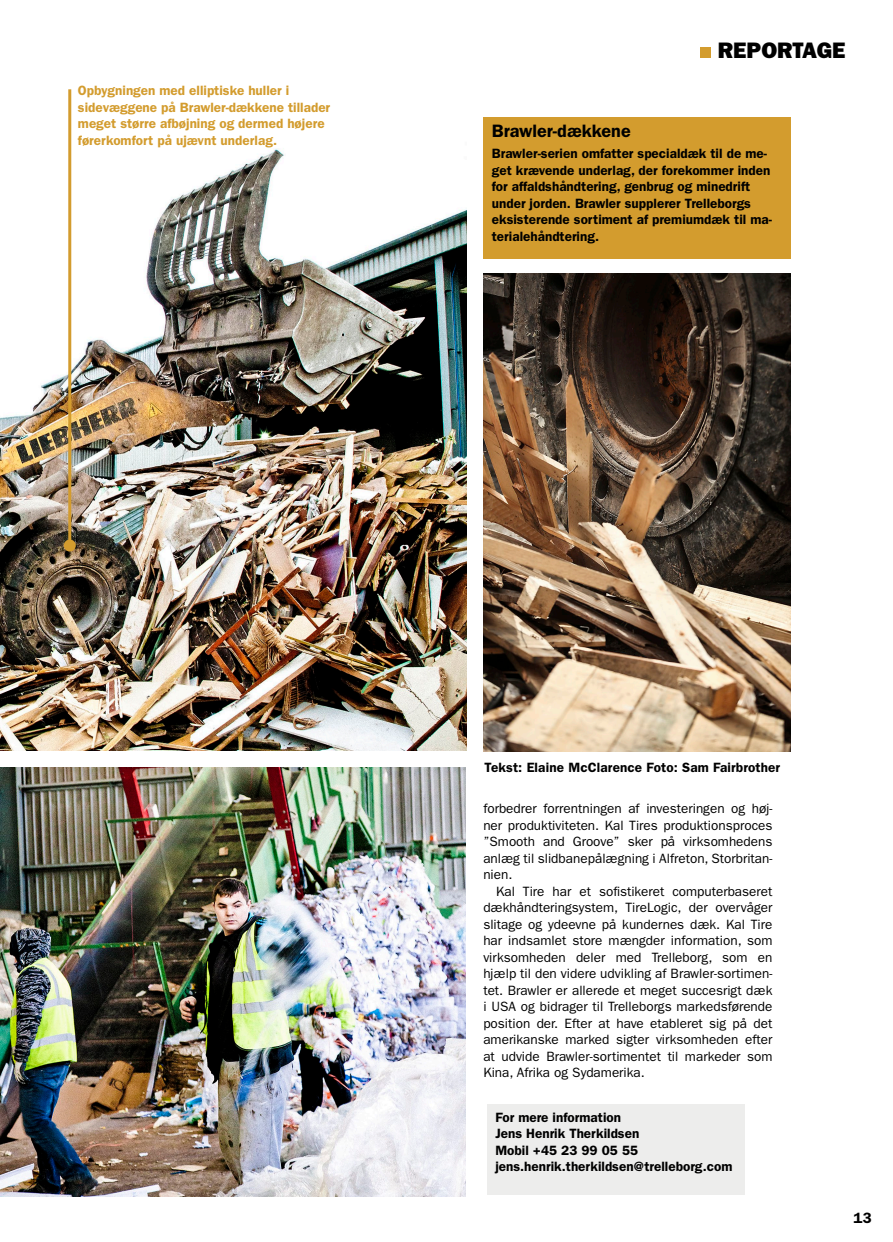
<style>
.page{position:relative;width:893px;height:1242px;background:#fff}
.page>*{position:absolute;margin:0;border:0;box-sizing:border-box;transform-origin:0 0}
.t1{font:22.5px "ITC Franklin Gothic Std Hvy";color:#000}
.t2{font:600 18px "ITC Franklin Gothic Std";color:#000}
.t3{font:600 15px "ITC Franklin Gothic Std";color:#000}
.t4{font:13.5px/16.5px "ITC Franklin Gothic Std";color:#000;text-align:justify}
.t5{font:600 13.5px/16.5px "ITC Franklin Gothic Std";color:#000}
.t6{font:600 13.5px/16.5px "ITC Franklin Gothic Std";color:#d39c2e}
</style>
<div class="page">
<img style="left:0;top:767px;width:465px;height:429px">
<img style="left:0;top:134px;width:466px;height:616px">
<div style="left:483px;top:117px;width:308px;height:141px;background:#d39c2e"></div>
<div style="left:700px;top:47px;width:11px;height:11px;background:#d39c2e"></div>
<hr style="left:68px;top:89px;width:3px;height:456px;background:#d39c2e">
<div style="left:64px;top:539px;width:12px;height:12px;background:#d39c2e;border-radius:50%"></div>
<img style="left:483px;top:274px;width:308px;height:477px">
<div style="left:487px;top:1103px;width:257px;height:91px;background:#ededec"></div>
<p class="t6" style="left:78px;top:82px;width:254px">Opbygningen med elliptiske huller i sidevæggene på Brawler-dækkene tillader meget større afbøjning og dermed højere førerkomfort på ujævnt underlag.</p>
<h1 class="t1" style="left:718px;top:37px;width:129px">REPORTAGE</h1>
<h2 class="t2" style="left:492px;top:121px;width:140px">Brawler-dækkene</h2>
<p class="t5" style="left:492px;top:145px;width:282px">Brawler-serien omfatter specialdæk til de me&shy;get krævende underlag, der forekommer inden for affaldshåndtering, genbrug og minedrift under jorden. Brawler supplerer Trelleborgs eksisterende sortiment af premiumdæk til ma&shy;terialehåndtering.</p>
<p class="t5" style="left:484px;top:759px;width:297px">Tekst: Elaine McClarence Foto: Sam Fairbrother</p>
<p class="t4" style="left:483px;top:800px;width:291px">forbedrer forrentningen af investeringen og høj&shy;ner produktiviteten. Kal Tires produktionsproces ”Smooth and Groove” sker på virksomhedens anlæg til slidbanepålægning i Alfreton, Storbritan&shy;nien.</p>
<p class="t4" style="left:483px;top:883px;width:291px;text-indent:13px">Kal Tire har et sofistikeret computerbaseret dækhåndteringsystem, TireLogic, der overvåger slitage og ydeevne på kundernes dæk. Kal Tire har indsamlet store mængder information, som virksomheden deler med Trelleborg, som en hjælp til den videre udvikling af Brawler-sortimen&shy;tet. Brawler er allerede et meget succesrigt dæk i USA og bidrager til Trelleborgs markedsførende position der. Efter at have etableret sig på det amerikanske marked sigter virksomheden efter at udvide Brawler-sortimentet til markeder som Kina, Afrika og Sydamerika.</p>
<p class="t5" style="left:495px;top:1108px;width:238px">For mere information<br>Jens Henrik Therkildsen<br>Mobil +45 23 99 05 55 jens.henrik.therkildsen@trelleborg.com</p>
<p class="t3" style="left:853px;top:1208px;width:20px">13</p>
</div>
